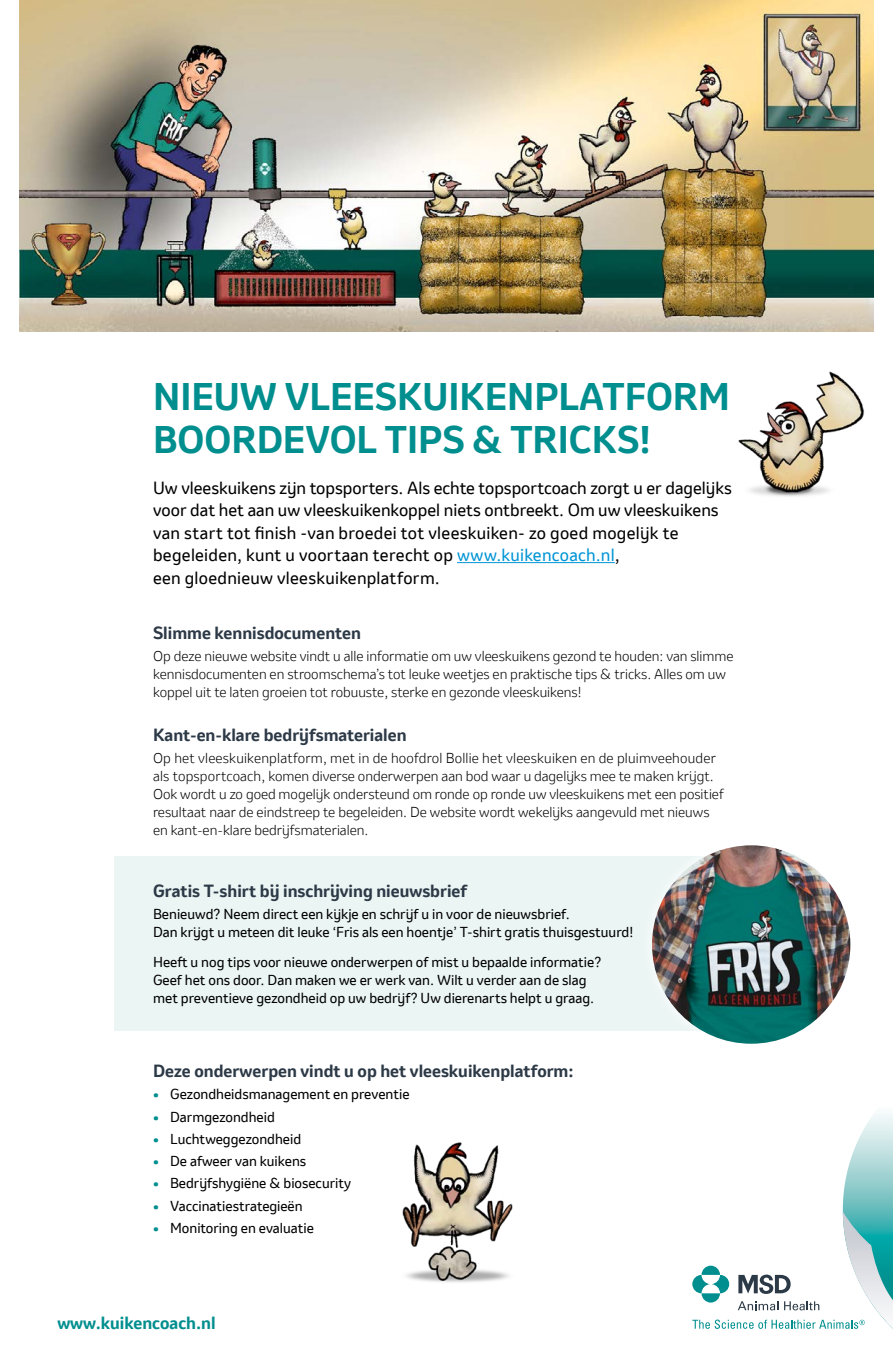
<style>
.page{position:relative;width:893px;height:1361px;background:#fff}
.page>*{position:absolute;margin:0;border:0;box-sizing:border-box;transform-origin:0 0}
.t1{font:700 36px/43.2px "Invention";color:#008e8e}
.t2{font:16.5px/22.5px "Invention";letter-spacing:.01em;color:#000}
.t3{font:700 16.5px "Invention";color:#2c3946}
.t4{font:700 16.5px "Invention";color:#008e8e}
.t5{font:300 13.5px/18px "Invention";color:#000}
.t6{font:13.5px/18px "Invention";color:#000}
.s1{color:#0095d6}
.s2{font-weight:800;color:#008e8e}
</style>
<div class="page">
<div style="left:115px;top:856px;width:663px;height:174px;background:#ebf5f4"></div>
<svg style="left:692px;top:1114px;width:201px;height:215px"></svg>
<img style="left:19px;top:0;width:855px;height:332px">
<hr style="left:457px;top:562px;width:158px;height:1px;background:#0095d6">
<div style="left:639px;top:832px;width:224px;height:224px;background:linear-gradient(to right,#f4f9f8,#fffefe)"></div>
<img style="left:652px;top:845px;width:198px;height:198px;border-radius:99px">
<img style="left:402px;top:1142px;width:111px;height:141px">
<img style="left:738px;top:371px;width:127px;height:126px">
<h1 class="t1" style="left:153px;top:375px;width:578px">NIEUW VLEESKUIKENPLATFORM<br>BOORDEVOL TIPS &amp; TRICKS!</h1>
<p class="t2" style="left:153px;top:476px;width:580px">Uw vleeskuikens zijn topsporters. Als echte topsportcoach zorgt u er dagelijks voor dat het aan uw vleeskuikenkoppel niets ontbreekt. Om uw vleeskuikens van start tot finish -van broedei tot vleeskuiken- zo goed mogelijk te begeleiden, kunt u voortaan terecht op <span class="s1">www.kuikencoach.nl</span>,<br>een gloednieuw vleeskuikenplatform.</p>
<p class="t3" style="left:153px;top:621px;width:209px">Slimme kennisdocumenten</p>
<p class="t5" style="left:153px;top:647px;width:582px">Op deze nieuwe website vindt u alle informatie om uw vleeskuikens gezond te houden: van slimme kennisdocumenten en stroomschema’s tot leuke weetjes en praktische tips &amp; tricks. Alles om uw koppel uit te laten groeien tot robuuste, sterke en gezonde vleeskuikens!</p>
<p class="t3" style="left:153px;top:723px;width:255px">Kant-en-klare bedrijfsmaterialen</p>
<p class="t5" style="left:153px;top:749px;width:572px">Op het vleeskuikenplatform, met in de hoofdrol Bollie het vleeskuiken en de pluimveehouder als topsportcoach, komen diverse onderwerpen aan bod waar u dagelijks mee te maken krijgt.<br>Ook wordt u zo goed mogelijk ondersteund om ronde op ronde uw vleeskuikens met een positief resultaat naar de eindstreep te begeleiden. De website wordt wekelijks aangevuld met nieuws en kant-en-klare bedrijfsmaterialen.</p>
<p class="t3" style="left:153px;top:878px;width:315px">Gratis T-shirt bij inschrijving nieuwsbrief</p>
<p class="t6" style="left:153px;top:905px;width:482px">Benieuwd? Neem direct een kijkje en schrijf u in voor de nieuwsbrief.<br>Dan krijgt u meteen dit leuke ‘Fris als een hoentje’ T-shirt gratis thuisgestuurd!</p>
<p class="t6" style="left:153px;top:953px;width:450px">Heeft u nog tips voor nieuwe onderwerpen of mist u bepaalde informatie?<br>Geef het ons door. Dan maken we er werk van. Wilt u verder aan de slag met preventieve gezondheid op uw bedrijf? Uw dierenarts helpt u graag.</p>
<p class="t3" style="left:153px;top:1059px;width:422px">Deze onderwerpen vindt u op het vleeskuikenplatform:</p>
<p class="t6" style="left:153px;top:1085px;width:258px"><span class="s2">•</span> Gezondheidsmanagement en preventie</p>
<p class="t6" style="left:153px;top:1107px;width:123px"><span class="s2">•</span> Darmgezondheid</p>
<p class="t6" style="left:153px;top:1129px;width:150px"><span class="s2">•</span> Luchtweggezondheid</p>
<p class="t6" style="left:153px;top:1152px;width:155px"><span class="s2">•</span> De afweer van kuikens</p>
<p class="t6" style="left:153px;top:1174px;width:199px"><span class="s2">•</span> Bedrijfshygiëne &amp; biosecurity</p>
<p class="t6" style="left:153px;top:1196px;width:151px"><span class="s2">•</span> Vaccinatiestrategieën</p>
<p class="t6" style="left:153px;top:1218px;width:162px"><span class="s2">•</span> Monitoring en evaluatie</p>
<p class="t4" style="left:57px;top:1310px;width:160px">www.kuikencoach.nl</p>
</div>
